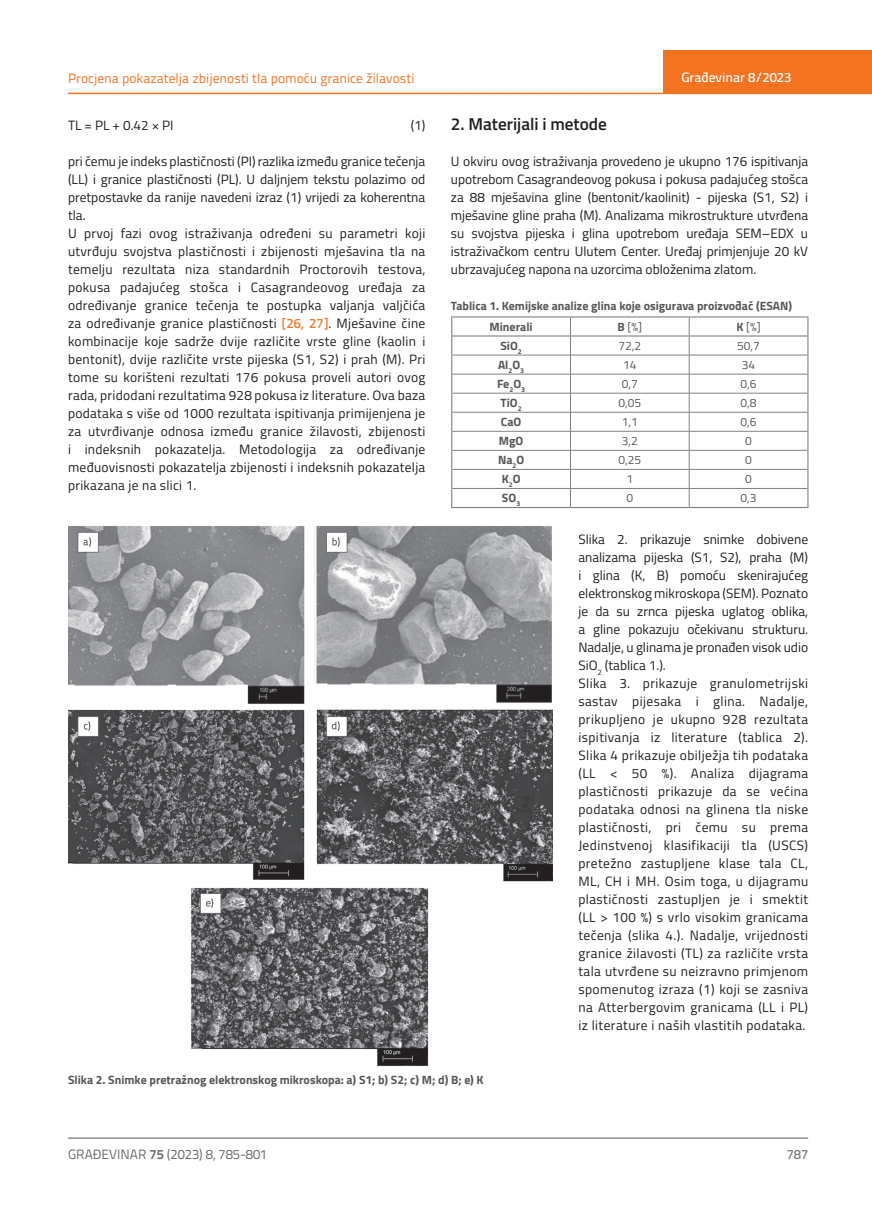
<style>
.page{position:relative;width:872px;height:1212px;background:#fff}
.page>*{position:absolute;margin:0;border:0;box-sizing:border-box;transform-origin:0 0}
.t1{font:600 17.25px "Titillium";color:#231f20}
.t2{font:13.5px/18px "Titillium";letter-spacing:.02em;color:#231f20}
.t3{font:13.5px "Titillium Text 22 L";color:#f47321}
.t4{font:13.5px "Titillium Text 22 L";color:#6c6d70}
.t5{font:500 13.5px "Titillium Text 22 L";color:#fff}
.t6{font:500 13.5px "Titillium Text 22 L";color:#787a7d}
.t7{font:700 12px "Titillium";color:#57585a}
.t8{font:12px "Titillium";color:#57585a}
.s1{font-family:"Titillium Text 22 L";font-weight:500;color:#f47321}
.s2{font-weight:700}
</style>
<div class="page">
<hr style="left:68px;top:93px;width:804px;height:1px;background:#f47321">
<div style="left:663px;top:50px;width:209px;height:44px;background:#f47321"></div>
<hr style="left:68px;top:1138px;width:740px;height:1px;background:#57585a">
<hr style="left:452px;top:355px;width:118px;height:1px;background:#808285">
<hr style="left:570px;top:355px;width:119px;height:1px;background:#808285">
<hr style="left:689px;top:355px;width:118px;height:1px;background:#808285">
<hr style="left:452px;top:374px;width:118px;height:1px;background:#808285">
<hr style="left:570px;top:374px;width:119px;height:1px;background:#808285">
<hr style="left:689px;top:374px;width:118px;height:1px;background:#808285">
<hr style="left:452px;top:393px;width:118px;height:1px;background:#808285">
<hr style="left:570px;top:393px;width:119px;height:1px;background:#808285">
<hr style="left:689px;top:393px;width:118px;height:1px;background:#808285">
<hr style="left:452px;top:412px;width:118px;height:1px;background:#808285">
<hr style="left:570px;top:412px;width:119px;height:1px;background:#808285">
<hr style="left:689px;top:412px;width:118px;height:1px;background:#808285">
<hr style="left:452px;top:431px;width:118px;height:1px;background:#808285">
<hr style="left:570px;top:431px;width:119px;height:1px;background:#808285">
<hr style="left:689px;top:431px;width:118px;height:1px;background:#808285">
<hr style="left:452px;top:450px;width:118px;height:1px;background:#808285">
<hr style="left:570px;top:450px;width:119px;height:1px;background:#808285">
<hr style="left:689px;top:450px;width:118px;height:1px;background:#808285">
<hr style="left:452px;top:469px;width:118px;height:1px;background:#808285">
<hr style="left:570px;top:469px;width:119px;height:1px;background:#808285">
<hr style="left:689px;top:469px;width:118px;height:1px;background:#808285">
<hr style="left:452px;top:488px;width:118px;height:1px;background:#808285">
<hr style="left:570px;top:488px;width:119px;height:1px;background:#808285">
<svg style="left:570px;top:317px;width:1px;height:190px"></svg>
<hr style="left:689px;top:488px;width:118px;height:1px;background:#808285">
<svg style="left:689px;top:317px;width:1px;height:190px"></svg>
<hr style="left:451px;top:507px;width:119px;height:1px;background:#808285">
<hr style="left:570px;top:507px;width:119px;height:1px;background:#808285">
<hr style="left:689px;top:507px;width:119px;height:1px;background:#808285">
<hr style="left:451px;top:316px;width:119px;height:1px;background:#808285">
<svg style="left:451px;top:317px;width:1px;height:190px"></svg>
<hr style="left:570px;top:316px;width:119px;height:1px;background:#808285">
<hr style="left:689px;top:316px;width:119px;height:1px;background:#808285">
<svg style="left:807px;top:317px;width:1px;height:190px"></svg>
<hr style="left:451px;top:335px;width:119px;height:2px;background:#808285">
<hr style="left:570px;top:335px;width:119px;height:2px;background:#808285">
<hr style="left:689px;top:335px;width:119px;height:2px;background:#808285">
<img style="left:68px;top:526px;width:485px;height:540px">
<p class="t3" style="left:68px;top:68px;width:348px">Procjena pokazatelja zbijenosti tla pomoću granice žilavosti</p>
<p class="t2" style="left:68px;top:115px;width:107px">TL = PL + 0.42 × PI</p>
<p class="t2" style="left:411px;top:115px;width:16px">(1)</p>
<p class="t2" style="left:68px;top:151px;width:359px">pri čemu je indeks plastičnosti (PI) razlika između granice tečenja (LL) i granice plastičnosti (PL). U daljnjem tekstu polazimo od pretpostavke da ranije navedeni izraz (1) vrijedi za koherentna tla.<br>U prvoj fazi ovog istraživanja određeni su parametri koji utvrđuju svojstva plastičnosti i zbijenosti mješavina tla na temelju rezultata niza standardnih Proctorovih testova, pokusa padajućeg stošca i Casagrandeovog uređaja za određivanje granice tečenja te postupka valjanja valjčića za određivanje granice plastičnosti <span class="s1">[26, 27]</span>. Mješavine čine kombinacije koje sadrže dvije različite vrste gline (kaolin i bentonit), dvije različite vrste pijeska (S1, S2) i prah (M). Pri tome su korišteni rezultati 176 pokusa proveli autori ovog rada, pridodani rezultatima 928 pokusa iz literature. Ova baza podataka s više od 1000 rezultata ispitivanja primijenjena je za utvrđivanje odnosa između granice žilavosti, zbijenosti i indeksnih pokazatelja. Metodologija za određivanje međuovisnosti pokazatelja zbijenosti i indeksnih pokazatelja prikazana je na slici 1.</p>
<p class="t5" style="left:681px;top:67px;width:111px">Građevinar 8/2023</p>
<p class="t1" style="left:451px;top:111px;width:158px">2. Materijali i metode</p>
<p class="t2" style="left:451px;top:151px;width:359px;text-align:justify">U okviru ovog istraživanja provedeno je ukupno 176 ispitivanja upotrebom Casagrandeovog pokusa i pokusa padajućeg stošca za 88 mješavina gline (bentonit/kaolinit) - pijeska (S1, S2) i mješavine gline praha (M). Analizama mikrostrukture utvrđena su svojstva pijeska i glina upotrebom uređaja SEM–EDX u istraživačkom centru Ulutem Center. Uređaj primjenjuje 20 kV ubrzavajućeg napona na uzorcima obloženima zlatom.</p>
<p class="t7" style="left:451px;top:296px;width:343px">Tablica 1. Kemijske analize glina koje osigurava proizvođač (ESAN)</p>
<p class="t7" style="left:489px;top:318px;width:45px">Minerali</p>
<p class="t8" style="left:617px;top:318px;width:26px"><span class="s2">B</span> [%]</p>
<p class="t8" style="left:736px;top:318px;width:26px"><span class="s2">K</span> [%]</p>
<p class="t7" style="left:500px;top:337px;width:23px">SiO<sub>2</sub></p>
<p class="t8" style="left:618px;top:337px;width:24px">72,2</p>
<p class="t8" style="left:737px;top:337px;width:24px">50,7</p>
<p class="t7" style="left:498px;top:356px;width:28px">Al<sub>2</sub>O<sub>3</sub></p>
<p class="t8" style="left:623px;top:356px;width:15px">14</p>
<p class="t8" style="left:742px;top:356px;width:15px">34</p>
<p class="t7" style="left:497px;top:375px;width:29px">Fe<sub>2</sub>O<sub>3</sub></p>
<p class="t8" style="left:622px;top:375px;width:18px">0,7</p>
<p class="t8" style="left:740px;top:375px;width:18px">0,6</p>
<p class="t7" style="left:500px;top:394px;width:23px">TiO<sub>2</sub></p>
<p class="t8" style="left:618px;top:394px;width:24px">0,05</p>
<p class="t8" style="left:740px;top:394px;width:18px">0,8</p>
<p class="t7" style="left:501px;top:413px;width:22px">CaO</p>
<p class="t8" style="left:622px;top:413px;width:18px">1,1</p>
<p class="t8" style="left:740px;top:413px;width:18px">0,6</p>
<p class="t7" style="left:499px;top:432px;width:26px">MgO</p>
<p class="t8" style="left:622px;top:432px;width:18px">3,2</p>
<p class="t8" style="left:745px;top:432px;width:8px">0</p>
<p class="t7" style="left:498px;top:451px;width:28px">Na<sub>2</sub>O</p>
<p class="t8" style="left:618px;top:451px;width:24px">0,25</p>
<p class="t8" style="left:745px;top:451px;width:8px">0</p>
<p class="t7" style="left:501px;top:470px;width:20px">K<sub>2</sub>O</p>
<p class="t8" style="left:626px;top:470px;width:8px">1</p>
<p class="t8" style="left:745px;top:470px;width:8px">0</p>
<p class="t7" style="left:502px;top:489px;width:20px">SO<sub>3</sub></p>
<p class="t8" style="left:626px;top:489px;width:8px">0</p>
<p class="t8" style="left:740px;top:489px;width:18px">0,3</p>
<p class="t2" style="left:578px;top:529px;width:231px">Slika 2. prikazuje snimke dobivene analizama pijeska (S1, S2), praha (M) i glina (K, B) pomoću skenirajućeg elektronskog mikroskopa (SEM). Poznato je da su zrnca pijeska uglatog oblika, a gline pokazuju očekivanu strukturu.<br>Nadalje, u glinama je pronađen visok udio SiO<sub>2</sub> (tablica 1.).<br>Slika 3. prikazuje granulometrijski sastav pijesaka i glina. Nadalje, prikupljeno je ukupno 928 rezultata ispitivanja iz literature (tablica 2).<br>Slika 4 prikazuje obilježja tih podataka (LL &lt; 50 %). Analiza dijagrama plastičnosti prikazuje da se većina podataka odnosi na glinena tla niske plastičnosti, pri čemu su prema Jedinstvenoj klasifikaciji tla (USCS) pretežno zastupljene klase tala CL, ML, CH i MH. Osim toga, u dijagramu plastičnosti zastupljen je i smektit (LL &gt; 100 %) s vrlo visokim granicama tečenja (slika 4.). Nadalje, vrijednosti granice žilavosti (TL) za različite vrsta tala utvrđene su neizravno primjenom spomenutog izraza (1) koji se zasniva na Atterbergovim granicama (LL i PL) iz literature i naših vlastitih podataka.</p>
<p class="t7" style="left:68px;top:1071px;width:417px">Slika 2. Snimke pretražnog elektronskog mikroskopa: a) S1; b) S2; c) M; d) B; e) K</p>
<p class="t4" style="left:68px;top:1144px;width:201px">GRAĐEVINAR <span class="s2">75</span> (2023) 8, 785-801</p>
<p class="t6" style="left:786px;top:1144px;width:23px">787</p>
</div>
